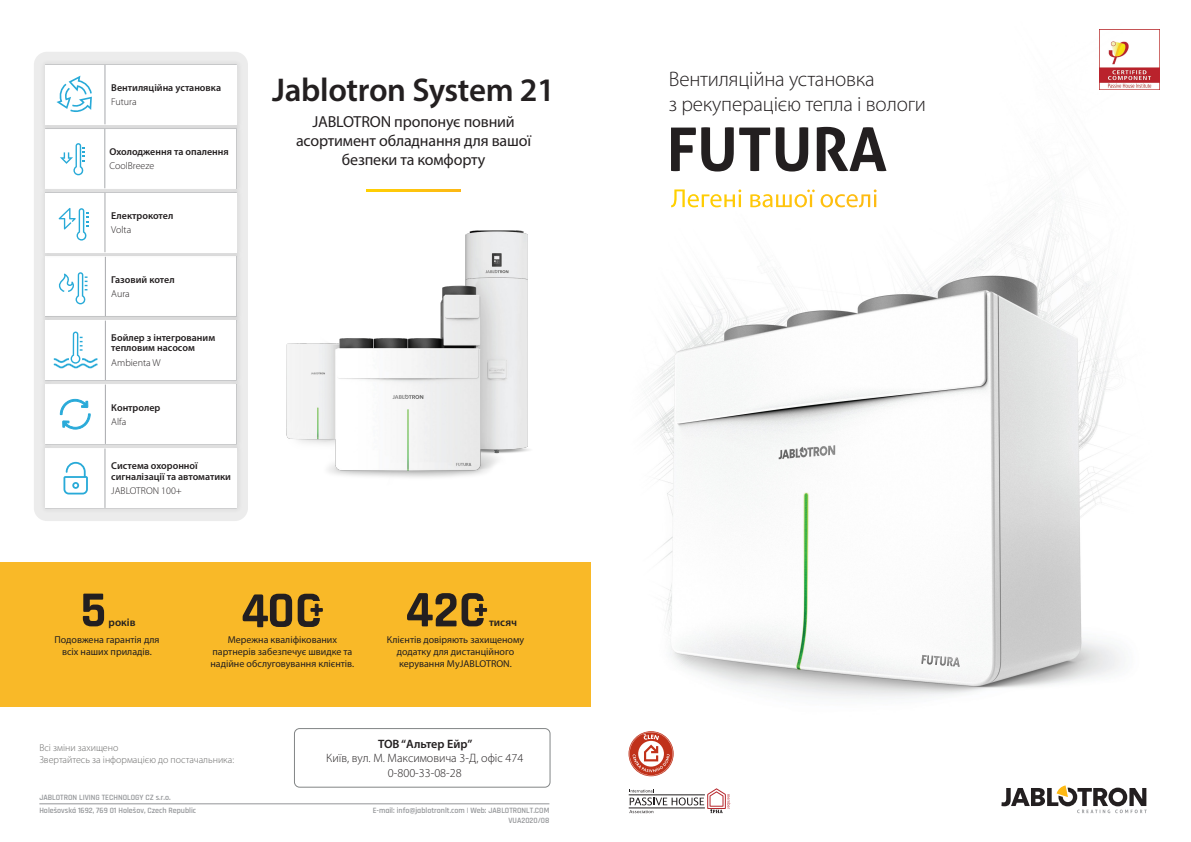
<style>
.page{position:relative;width:1191px;height:842px;background:#fff}
.page>*{position:absolute;margin:0;border:0;box-sizing:border-box;transform-origin:0 0}
.t1{font:700 51.7px "Rajdhani";color:#231f20}
.t2{font:700 51px "Rajdhani";color:#231f20}
.t3{font:600 33px "Myriad Pro";letter-spacing:-.01em;color:#231f20}
.t4{font:300 21.1px/25.3px "Myriad Pro";letter-spacing:-.01em;color:#231f20}
.t5{font:16px/19.2px "Myriad Pro";letter-spacing:-.01em;color:#231f20;text-align:center}
.t6{font:300 12.1px/14.6px "Myriad Pro";color:#231f20;text-align:center}
.t7{font:600 12.1px "Myriad Pro";color:#231f20}
.t8{font:600 11px "Myriad Pro";color:#231f20}
.t9{font:10px/12px "Myriad Pro";color:#231f20;text-align:center}
.t10{font:600 10px/10.5px "Myriad Pro";color:#231f20}
.t11{font:300 10px/12px "Myriad Pro";color:#6b6b6a}
.t12{font:300 10px "Myriad Pro";color:#231f20}
.t13{font:600 8px/9.6px "Rajdhani";color:#939598;text-align:right}
</style>
<div class="page">
<img style="left:0;top:29px;width:1160px;height:775px">
<svg style="left:671px;top:127px;width:215px;height:45px"></svg>
<div style="left:294px;top:728px;width:256px;height:59px;border:1px solid #828586;border-radius:5px"></div>
<hr style="left:39px;top:804px;width:510px;height:1px;background:#939598">
<svg style="left:1001px;top:785px;width:145px;height:28px"></svg>
<hr style="left:628px;top:808px;width:77px;height:1px;background:#231f20">
<hr style="left:628px;top:795px;width:77px;height:1px;background:#231f20">
<svg style="left:629px;top:787px;width:101px;height:26px"></svg>
<img style="left:1099px;top:30px;width:60px;height:59px">
<svg style="left:629px;top:732px;width:44px;height:43px"></svg>
<div style="left:0;top:562px;width:590px;height:144px;background:#f9b928"></div>
<svg style="left:270px;top:594px;width:22px;height:33px"></svg>
<svg style="left:298px;top:594px;width:25px;height:33px"></svg>
<svg style="left:474px;top:603px;width:14px;height:14px"></svg>
<svg style="left:475px;top:604px;width:12px;height:12px"></svg>
<div style="left:34px;top:52px;width:214px;height:469px;background:#ececec;border-radius:13px"></div>
<img style="left:42px;top:388px;width:3px;height:64px">
<img style="left:44px;top:313px;width:1px;height:75px">
<svg style="left:45px;top:65px;width:192px;height:443px;background:#f8fafb"></svg>
<hr style="left:105px;top:65px;width:1px;height:59px;background:#a7a9ac">
<img style="left:237px;top:216px;width:341px;height:285px">
<hr style="left:366px;top:190px;width:95px;height:2px;background:#fec40e">
<svg style="left:671px;top:189px;width:70px;height:18px"></svg>
<svg style="left:750px;top:190px;width:64px;height:17px"></svg>
<svg style="left:820px;top:189px;width:56px;height:18px"></svg>
<p class="t10" style="left:111px;top:82px;width:111px">Вентиляційна установка</p>
<p class="t12" style="left:111px;top:96px;width:27px">Futura</p>
<p class="t10" style="left:109px;top:146px;width:121px">Охолодження та опалення</p>
<p class="t12" style="left:109px;top:160px;width:46px">CoolBreeze</p>
<p class="t10" style="left:111px;top:210px;width:63px">Електрокотел</p>
<p class="t12" style="left:111px;top:224px;width:21px">Volta</p>
<p class="t10" style="left:111px;top:274px;width:65px">Газовий котел</p>
<p class="t12" style="left:111px;top:288px;width:20px">Aura</p>
<p class="t10" style="left:111px;top:332px;width:105px">Бойлер з інтегрованим тепловим насосом</p>
<p class="t12" style="left:111px;top:356px;width:51px">Ambienta W</p>
<p class="t10" style="left:111px;top:402px;width:51px">Контролер</p>
<p class="t12" style="left:111px;top:416px;width:17px">Alfa</p>
<p class="t10" style="left:111px;top:460px;width:121px">Система охоронної сигналізації та автоматики</p>
<p class="t12" style="left:111px;top:485px;width:72px">JABLOTRON 100+</p>
<h3 class="t3" style="left:272px;top:69px;width:284px">Jablotron System 21</h3>
<h3 class="t5" style="left:296px;top:112px;width:237px">JABLOTRON пропонує повний асортимент обладнання для вашої безпеки та комфорту</h3>
<h2 class="t2" style="left:241px;top:580px;width:29px">4</h2>
<h1 class="t1" style="left:405px;top:578px;width:83px">420</h1>
<h2 class="t2" style="left:81px;top:579px;width:27px">5</h2>
<p class="t8" style="left:109px;top:616px;width:28px">років</p>
<p class="t9" style="left:54px;top:633px;width:107px">Подовжена гарантія для всіх наших приладів.</p>
<p class="t9" style="left:210px;top:633px;width:145px">Мережна кваліфікованих партнерів забезпечує швидке та надійне обслуговування клієнтів.</p>
<p class="t9" style="left:387px;top:633px;width:139px">Клієнтів довіряють захищеному додатку для дистанційного керування MyJABLOTRON.</p>
<p class="t8" style="left:489px;top:616px;width:29px">тисяч</p>
<p class="t11" style="left:39px;top:741px;width:196px">Всі зміни захищено<br>Звертайтесь за інформацією до постачальника:</p>
<p class="t13" style="left:39px;top:793px;width:133px">JABLOTRON LIVING TECHNOLOGY CZ s.r.o.</p>
<p class="t13" style="left:39px;top:806px;width:158px">Holešovská 1692, 769 01 Holešov, Czech Republic</p>
<p class="t7" style="left:378px;top:736px;width:96px">ТОВ “Альтер Ейр”</p>
<p class="t6" style="left:326px;top:751px;width:198px">Київ, вул. М. Максимовича 3-Д, офіс 474<br>0-800-33-08-28</p>
<p class="t13" style="left:373px;top:806px;width:178px">E-mail: info@jablotronlt.com | Web: JABLOTRONLT.COM<br>VUA2020/08</p>
<h3 class="t4" style="left:669px;top:66px;width:259px">Вентиляційна установка<br>з рекуперацією тепла і вологи</h3>
</div>
